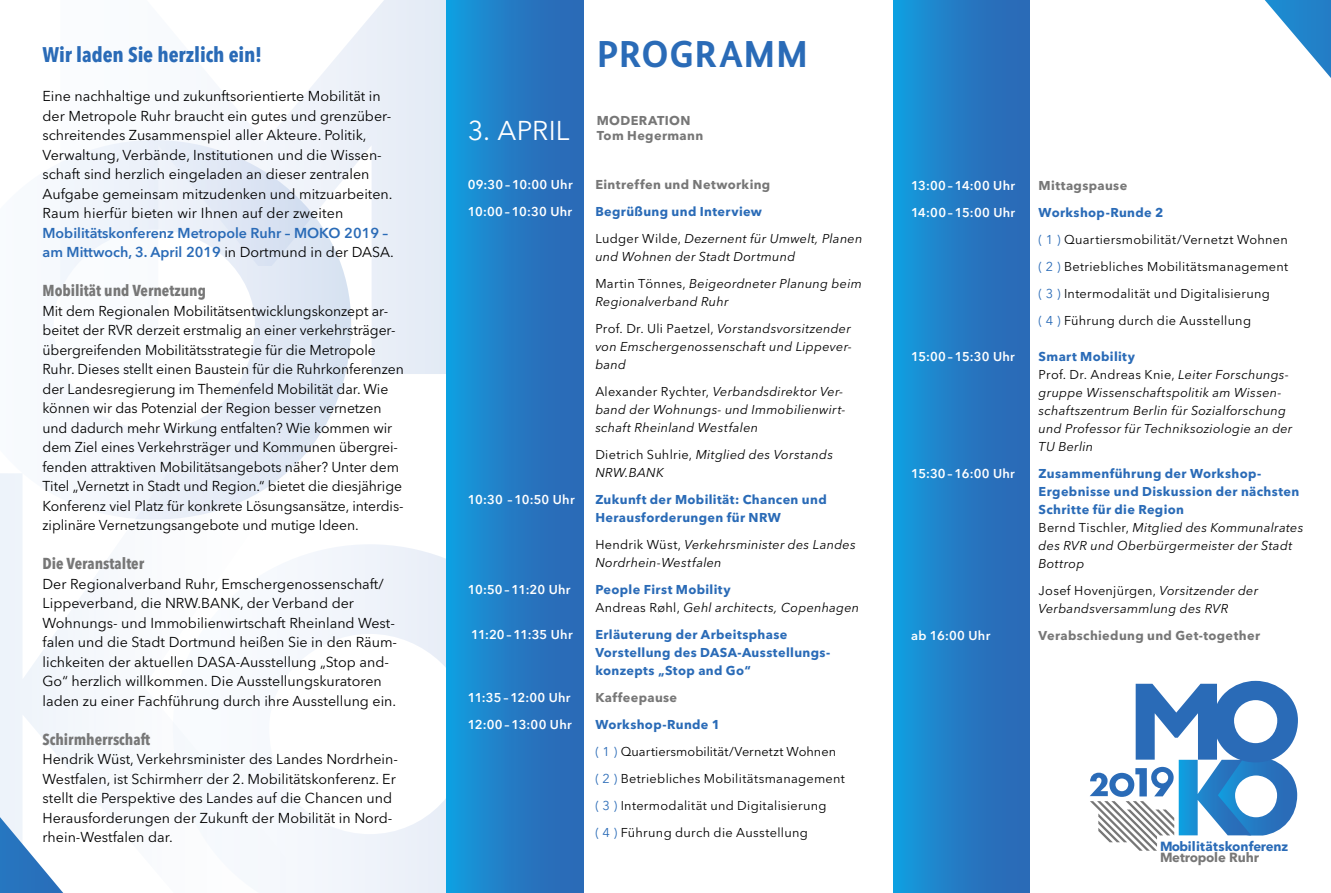
<style>
.page{position:relative;width:1331px;height:893px;background:#fff}
.page>*{position:absolute;margin:0;border:0;box-sizing:border-box;transform-origin:0 0}
.h3_11_15{font:700 37.65px "Bundes Sans";letter-spacing:.015em;color:#2a6bb7}
.h1_20_24{font:27px "Avenir Next LT Pro";letter-spacing:.01em;color:#fff}
.H1_14_17{font:700 condensed 21px "Avenir Next LT Pro";letter-spacing:-.005em;color:#2a6bb7}
.subline_iin_copy_1ze{font:700 condensed 15.75px "Avenir Next LT Pro";color:#777}
.copy_9_5_13_auf_rast{font:14.25px/19.5px "Avenir Next LT Pro";color:#000}
.t1{font:700 13.2px "Avenir Next LT Pro";letter-spacing:-.01em;color:#2a6bb7}
.t2{font:700 13.2px "Avenir Next LT Pro";letter-spacing:-.01em;color:#777}
.copy{font:italic 12.75px/18px "Avenir Next LT Pro";letter-spacing:.02em;color:#000}
.programm_8_5___12{font:italic 12.75px/18px "Avenir Next LT Pro";letter-spacing:.02em;color:#000}
.programm_8_5___12-2{font:700 12.75px/18px "Avenir Next LT Pro";letter-spacing:.03em;color:#2a6bb7}
.programm_8_5___12-3{font:12.75px "Avenir Next LT Pro";letter-spacing:.02em;color:#000}
.programm_8_5___12-4{font:600 12.75px "Avenir Next LT Pro";letter-spacing:.025em;color:#fff}
.copy-2{font:700 12.75px/18px "Avenir Next LT Pro";letter-spacing:.03em;color:#2a6bb7}
.programm_8_5___12-5{font:700 12.75px "Avenir Next LT Pro";letter-spacing:.03em;color:#777}
.copy-3{font:600 12.75px "Avenir Next LT Pro";letter-spacing:.015em;color:#fff}
.copy-4{font:700 12.75px "Avenir Next LT Pro";letter-spacing:.03em;color:#777}
.h1_20_24-2{font:700 12.75px "Avenir Next LT Pro";letter-spacing:.03em;color:#777}
.s1{font-weight:600;color:#2a6bb7}
.s2{font-style:normal}
.s3{font-weight:700;font-style:normal;color:#2a6bb7}
.s4{color:#2a6bb7}
.s5{font-weight:400;color:#000}
.s6{font-weight:400;font-style:italic;color:#000}
</style>
<div class="page">
<svg style="left:237px;top:0;width:209px;height:374px"></svg>
<svg style="left:60px;top:140px;width:291px;height:333px"></svg>
<svg style="left:0;top:473px;width:286px;height:420px"></svg>
<svg style="left:173px;top:544px;width:273px;height:349px"></svg>
<div style="left:446px;top:0;width:137px;height:893px;background:linear-gradient(to right,#149adc,#3062b0)"></div>
<div style="left:893px;top:0;width:137px;height:893px;background:linear-gradient(to right,#149adc,#3062b0)"></div>
<svg style="left:0;top:817px;width:63px;height:76px"></svg>
<svg style="left:1265px;top:0;width:66px;height:78px"></svg>
<svg style="left:1090px;top:681px;width:208px;height:170px"></svg>
<p class="H1_14_17" style="left:43px;top:42px;width:221px">Wir laden Sie herzlich ein!</p>
<p class="copy_9_5_13_auf_rast" style="left:43px;top:86px;width:340px">Eine nachhaltige und zukunftsorientierte Mobilität in</p>
<p class="copy_9_5_13_auf_rast" style="left:43px;top:106px;width:353px">der Metropole Ruhr braucht ein gutes und grenzüber&shy;schreitendes Zusammenspiel aller Akteure. Politik, Verwaltung, Verbände, Institutionen und die Wissen&shy;schaft sind herzlich eingeladen an dieser zentralen Aufgabe gemeinsam mitzudenken und mitzuarbeiten.<br>Raum hierfür bieten wir Ihnen auf der zweiten <span class="s1">Mobilitätskonferenz Metropole Ruhr – MOKO 2019 – am Mittwoch, 3. April 2019</span> in Dortmund in der DASA.</p>
<p class="subline_iin_copy_1ze" style="left:43px;top:281px;width:165px">Mobilität und Vernetzung</p>
<p class="copy_9_5_13_auf_rast" style="left:43px;top:301px;width:363px">Mit dem Regionalen Mobilitätsentwicklungskonzept ar&shy;beitet der RVR derzeit erstmalig an einer verkehrsträger&shy;übergreifenden Mobilitätsstrategie für die Metropole Ruhr. Dieses stellt einen Baustein für die Ruhrkonferenzen der Landesregierung im Themenfeld Mobilität dar. Wie können wir das Potenzial der Region besser vernetzen und dadurch mehr Wirkung entfalten? Wie kommen wir dem Ziel eines Verkehrsträger und Kommunen übergrei&shy;fenden attraktiven Mobilitätsangebots näher? Unter dem Titel „Vernetzt in Stadt und Region.“ bietet die diesjährige Konferenz viel Platz für konkrete Lösungsansätze, interdis&shy;ziplinäre Vernetzungsangebote und mutige Ideen.</p>
<p class="subline_iin_copy_1ze" style="left:43px;top:554px;width:103px">Die Veranstalter</p>
<p class="copy_9_5_13_auf_rast" style="left:43px;top:574px;width:343px">Der Regionalverband Ruhr, Emschergenossenschaft/<br>Lippeverband, die NRW.BANK, der Verband der</p>
<p class="copy_9_5_13_auf_rast" style="left:43px;top:613px;width:356px">Wohnungs- und Immobilienwirtschaft Rheinland West&shy;falen und die Stadt Dortmund heißen Sie in den Räum&shy;lichkeiten der aktuellen DASA-Ausstellung „Stop and-Go“ herzlich willkommen. Die Ausstellungskuratoren laden zu einer Fachführung durch ihre Ausstellung ein.</p>
<p class="subline_iin_copy_1ze" style="left:43px;top:729px;width:109px">Schirmherrschaft</p>
<p class="copy_9_5_13_auf_rast" style="left:43px;top:749px;width:357px">Hendrik Wüst, Verkehrsminister des Landes Nordrhein-Westfalen, ist Schirmherr der 2. Mobilitätskonferenz. Er stellt die Perspektive des Landes auf die Chancen und Herausforderungen der Zukunft der Mobilität in Nord&shy;rhein-Westfalen dar.</p>
<p class="h1_20_24" style="left:468px;top:115px;width:103px">3. APRIL</p>
<p class="h3_11_15" style="left:597px;top:31px;width:213px">PROGRAMM</p>
<p class="h1_20_24-2" style="left:597px;top:113px;width:95px">MODERATION</p>
<p class="h1_20_24-2" style="left:597px;top:128px;width:108px">Tom Hegermann</p>
<p class="copy-3" style="left:468px;top:176px;width:106px">09:30–10:00 Uhr</p>
<p class="copy-4" style="left:595px;top:176px;width:177px">Eintreffen und Networking</p>
<p class="programm_8_5___12-4" style="left:468px;top:203px;width:106px">10:00–10:30 Uhr</p>
<p class="programm_8_5___12-2" style="left:595px;top:202px;width:168px">Begrüßung und Interview</p>
<p class="copy" style="left:595px;top:229px;width:269px"><span class="s2">Ludger Wilde,</span> Dezernent für Umwelt, Planen und Wohnen der Stadt Dortmund</p>
<p class="copy" style="left:595px;top:274px;width:268px"><span class="s2">Martin Tönnes,</span> Beigeordneter Planung beim<br>Regionalverband Ruhr</p>
<p class="copy" style="left:595px;top:319px;width:258px;text-align:justify"><span class="s2">Prof. Dr. Uli Paetzel,</span> Vorstandsvorsitzender von Emschergenossenschaft und Lippever&shy;band</p>
<p class="copy" style="left:595px;top:382px;width:252px"><span class="s2">Alexander Rychter,</span> Verbandsdirektor Ver&shy;band der Wohnungs- und Immobilienwirt&shy;schaft Rheinland Westfalen</p>
<p class="copy" style="left:595px;top:445px;width:239px"><span class="s2">Dietrich Suhlrie,</span> Mitglied des Vorstands<br>NRW.BANK</p>
<p class="copy-3" style="left:468px;top:491px;width:108px">10:30 –10:50 Uhr</p>
<p class="copy-2" style="left:595px;top:490px;width:233px">Zukunft der Mobilität: Chancen und<br>Herausforderungen für NRW</p>
<p class="programm_8_5___12" style="left:595px;top:535px;width:262px"><span class="s2">Hendrik Wüst,</span> Verkehrsminister des Landes<br>Nordrhein-Westfalen</p>
<p class="programm_8_5___12-4" style="left:468px;top:581px;width:104px">10:50–11:20 Uhr</p>
<p class="programm_8_5___12" style="left:595px;top:580px;width:265px"><span class="s3">People First Mobility<br></span><span class="s2">Andreas Røhl,</span> Gehl architects, Copenhagen</p>
<p class="programm_8_5___12-4" style="left:471px;top:626px;width:103px">11:20–11:35 Uhr</p>
<p class="programm_8_5___12-2" style="left:595px;top:625px;width:236px">Erläuterung der Arbeitsphase<br>Vorstellung des DASA-Ausstellungs&shy;konzepts „Stop and Go“</p>
<p class="programm_8_5___12-4" style="left:468px;top:689px;width:104px">11:35–12:00 Uhr</p>
<p class="programm_8_5___12-5" style="left:595px;top:689px;width:83px">Kaffeepause</p>
<p class="programm_8_5___12-4" style="left:468px;top:716px;width:106px">12:00–13:00 Uhr</p>
<p class="programm_8_5___12-2" style="left:595px;top:715px;width:126px">Workshop-Runde 1</p>
<p class="programm_8_5___12-3" style="left:595px;top:744px;width:242px"><span class="s4">( 1 )</span> Quartiersmobilität/Vernetzt Wohnen</p>
<p class="programm_8_5___12-3" style="left:595px;top:771px;width:251px"><span class="s4">( 2 )</span> Betriebliches Mobilitätsmanagement</p>
<p class="programm_8_5___12-3" style="left:595px;top:798px;width:233px"><span class="s4">( 3 )</span> Intermodalität und Digitalisierung</p>
<p class="programm_8_5___12-3" style="left:595px;top:825px;width:214px"><span class="s4">( 4 )</span> Führung durch die Ausstellung</p>
<p class="programm_8_5___12-4" style="left:911px;top:178px;width:106px">13:00–14:00 Uhr</p>
<p class="programm_8_5___12-5" style="left:1039px;top:177px;width:90px">Mittagspause</p>
<p class="programm_8_5___12-4" style="left:911px;top:205px;width:106px">14:00–15:00 Uhr</p>
<p class="programm_8_5___12-2" style="left:1039px;top:203px;width:126px">Workshop-Runde 2</p>
<p class="programm_8_5___12-3" style="left:1039px;top:232px;width:251px"><span class="s4">( 1 )</span> Quartiersmobilität/Vernetzt Wohnen</p>
<p class="programm_8_5___12-3" style="left:1039px;top:259px;width:251px"><span class="s4">( 2 )</span> Betriebliches Mobilitätsmanagement</p>
<p class="programm_8_5___12-3" style="left:1039px;top:286px;width:233px"><span class="s4">( 3 )</span> Intermodalität und Digitalisierung</p>
<p class="programm_8_5___12-3" style="left:1039px;top:313px;width:214px"><span class="s4">( 4 )</span> Führung durch die Ausstellung</p>
<p class="programm_8_5___12-4" style="left:911px;top:349px;width:105px">15:00–15:30 Uhr</p>
<p class="programm_8_5___12" style="left:1039px;top:347px;width:255px"><span class="s3">Smart Mobility<br></span><span class="s2">Prof. Dr. Andreas Knie,</span> Leiter Forschungs&shy;gruppe Wissenschaftspolitik am Wissen&shy;schaftszentrum Berlin für Sozialforschung und Professor für Techniksoziologie an der TU Berlin</p>
<p class="programm_8_5___12-4" style="left:911px;top:466px;width:105px">15:30–16:00 Uhr</p>
<p class="programm_8_5___12-2" style="left:1039px;top:464px;width:266px">Zusammenführung der Workshop-<br>Ergebnisse und Diskussion der nächsten<br>Schritte für die Region<br><span class="s5">Bernd Tischler,</span> <span class="s6">Mitglied des Kommunalrates des RVR und Oberbürgermeister der Stadt<br>Bottrop</span></p>
<p class="programm_8_5___12" style="left:1039px;top:581px;width:221px"><span class="s2">Josef Hovenjürgen,</span> Vorsitzender der<br>Verbandsversammlung des RVR</p>
<p class="programm_8_5___12-4" style="left:911px;top:628px;width:81px">ab 16:00 Uhr</p>
<p class="programm_8_5___12-5" style="left:1039px;top:627px;width:223px">Verabschiedung und Get-together</p>
<p class="t1" style="left:1160px;top:838px;width:130px">Mobilitätskonferenz</p>
<p class="t2" style="left:1160px;top:849px;width:100px">Metropole Ruhr</p>
</div>
